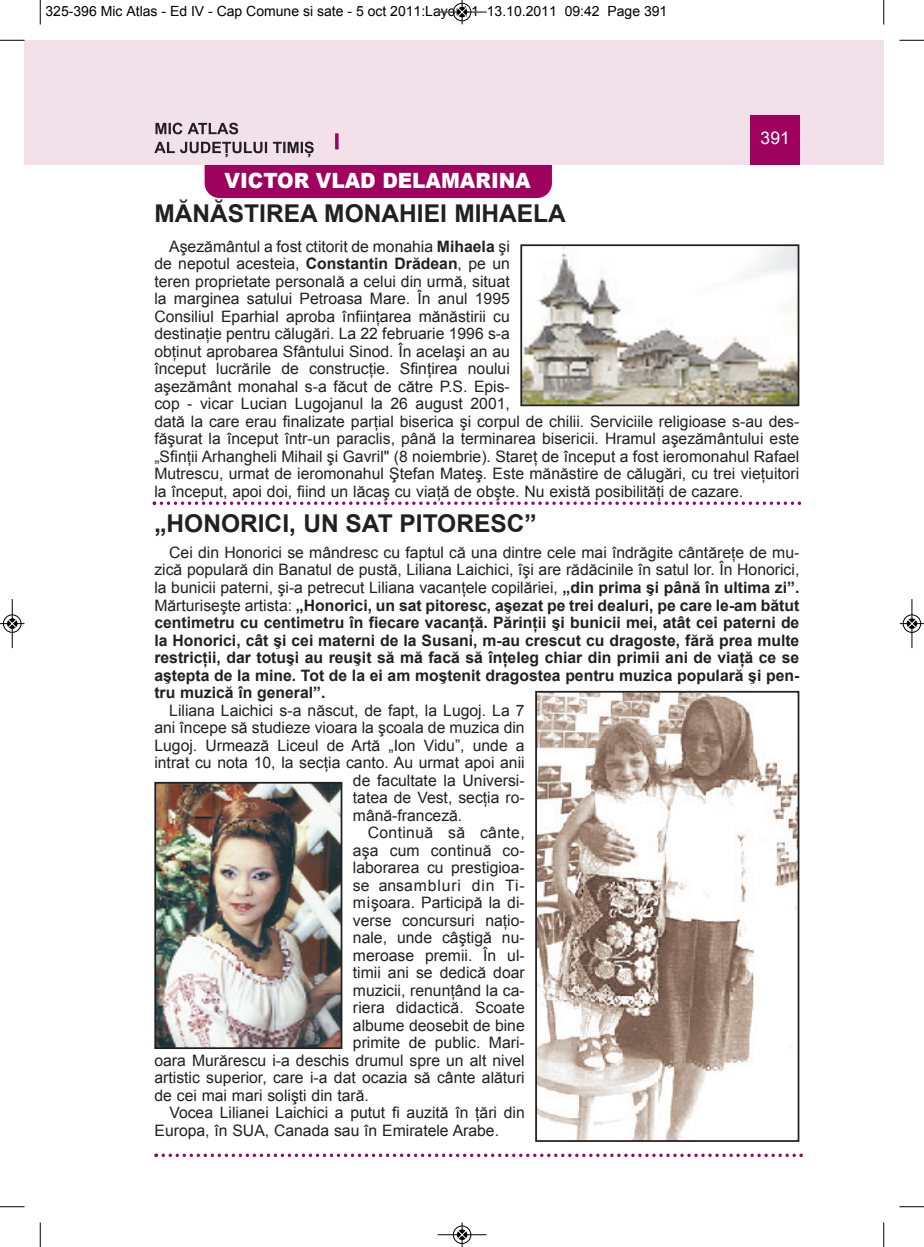
<style>
.page{position:relative;width:924px;height:1247px;background:#fff}
.page>*{position:absolute;margin:0;border:0;box-sizing:border-box;transform-origin:0 0}
.t1{font:700 24.5px "Arial";color:#231f20}
.t2{font:900 21px "Arial";color:#fff;scale:.95 1}
.t3{font:17.5px "Arial";color:#fff}
.t4{font:15.75px/17.5px "Arial";color:#231f20}
.t5{font:700 15.75px/17.5px "Arial";color:#231f20;text-align:justify}
.t6{font:15.75px "Arial";letter-spacing:.055em;color:#231f20}
.t7{font:15.75px "Arial";letter-spacing:.02em;color:#231f20}
.t8{font:14px "Arial";color:#000}
.s1{font-weight:700}
.s2{font-weight:400}
</style>
<div class="page">
<div style="left:205px;top:135px;width:347px;height:63px;background:#9e015e;border-radius:15px"></div>
<div style="left:40px;top:40px;width:844px;height:124px;background:#f3e1e9"></div>
<div style="left:750px;top:115px;width:50px;height:49px;background:#9e015e"></div>
<svg style="left:335px;top:133px;width:4px;height:16px"></svg>
<div style="left:24px;top:40px;width:16px;height:124px;background:#f3e1e9"></div>
<svg style="left:155px;top:123px;width:83px;height:11px"></svg>
<svg style="left:154px;top:142px;width:160px;height:15px"></svg>
<img style="left:523px;top:247px;width:273px;height:156px">
<div style="left:520px;top:244px;width:279px;height:162px;border:2px solid #231f20"></div>
<img style="left:538px;top:693px;width:258px;height:445px">
<div style="left:535px;top:690px;width:264px;height:451px;border:2px solid #231f20"></div>
<img style="left:157px;top:784px;width:182px;height:261px">
<div style="left:154px;top:781px;width:188px;height:267px;border:2px solid #231f20"></div>
<svg style="left:153px;top:501px;width:648px;height:4px"></svg>
<svg style="left:154px;top:1153px;width:649px;height:3px"></svg>
<svg style="left:40px;top:0;width:1px;height:24px"></svg>
<svg style="left:0;top:40px;width:24px;height:1px"></svg>
<svg style="left:883px;top:0;width:1px;height:24px"></svg>
<svg style="left:899px;top:40px;width:25px;height:1px"></svg>
<svg style="left:40px;top:1222px;width:1px;height:24px"></svg>
<svg style="left:0;top:1206px;width:24px;height:1px"></svg>
<svg style="left:883px;top:1222px;width:1px;height:24px"></svg>
<svg style="left:899px;top:1206px;width:25px;height:1px"></svg>
<hr style="left:438px;top:12px;width:48px;height:1px;background:#000">
<div style="left:453px;top:3px;width:18px;height:18px;border:1px solid #000;border-radius:50%"></div>
<svg style="left:458px;top:0;width:8px;height:24px"></svg>
<hr style="left:438px;top:1234px;width:48px;height:1px;background:#000">
<div style="left:453px;top:1225px;width:18px;height:18px;border:1px solid #000;border-radius:50%"></div>
<svg style="left:458px;top:1222px;width:8px;height:24px"></svg>
<div style="left:3px;top:614px;width:19px;height:19px;border:1px solid #fff;border-radius:50%"></div>
<hr style="left:12px;top:599px;width:1px;height:49px;background:#000">
<div style="left:3px;top:614px;width:18px;height:18px;border:1px solid #000;border-radius:50%"></div>
<svg style="left:0;top:619px;width:24px;height:9px"></svg>
<div style="left:902px;top:614px;width:19px;height:19px;border:1px solid #fff;border-radius:50%"></div>
<hr style="left:911px;top:599px;width:1px;height:49px;background:#000">
<div style="left:903px;top:614px;width:18px;height:18px;border:1px solid #000;border-radius:50%"></div>
<svg style="left:900px;top:619px;width:24px;height:9px"></svg>
<p class="t8" style="left:46px;top:3px;width:623px">325-396 Mic Atlas - Ed IV - Cap Comune si sate - 5 oct 2011:Layout 1 13.10.2011 09:42 Page 391</p>
<p class="t3" style="left:760px;top:128px;width:31px">391</p>
<h2 class="t2" style="left:225px;top:165px;width:324px">VICTOR VLAD DELAMARINA</h2>
<h1 class="t1" style="left:154px;top:200px;width:413px">MĂNĂSTIREA MONAHIEI MIHAELA</h1>
<p class="t4" style="left:154px;top:237px;width:646px;text-indent:15px">Aşezământul a fost ctitorit de monahia <span class="s1">Mihaela</span> şi<br>de nepotul acesteia, <span class="s1">Constantin Drădean</span>, pe un<br>teren proprietate personală a celui din urmă, situat<br>la marginea satului Petroasa Mare. În anul 1995<br>Consiliul Eparhial aproba înfiinţarea mănăstirii cu<br>destinaţie pentru călugări. La 22 februarie 1996 s-a<br>obţinut aprobarea Sfântului Sinod. În acelaşi an au<br>început lucrările de construcţie. Sfinţirea noului<br>aşezământ monahal s-a făcut de către P.S. Epis-<br>cop - vicar Lucian Lugojanul la 26 august 2001,<br>dată la care erau finalizate parţial biserica şi corpul de chilii. Serviciile religioase s-au des&shy;făşurat la început într-un paraclis, până la terminarea bisericii. Hramul aşezământului este „Sfinţii Arhangheli Mihail şi Gavril" (8 noiembrie). Stareţ de început a fost ieromonahul Rafael Mutrescu, urmat de ieromonahul Ştefan Mateş. Este mănăstire de călugări, cu trei vieţuitori la început, apoi doi, fiind un lăcaş cu viaţă de obşte. Nu există posibilităţi de cazare.</p>
<h1 class="t1" style="left:154px;top:509px;width:384px">„HONORICI, UN SAT PITORESC”</h1>
<p class="t5" style="left:154px;top:543px;width:646px;text-indent:15px"><span class="s2">Cei din Honorici se mândresc cu faptul că una dintre cele mai îndrăgite cântăreţe de mu&shy;zică populară din Banatul de pustă, Liliana Laichici, îşi are rădăcinile în satul lor. În Honorici, la bunicii paterni, şi-a petrecut Liliana vacanţele copilăriei,</span> „din prima şi până în ultima zi”.<br><span class="s2">Mărturiseşte artista:</span> „Honorici, un sat pitoresc, aşezat pe trei dealuri, pe care le-am bătut centimetru cu centimetru în fiecare vacanţă. Părinţii şi bunicii mei, atât cei paterni de la Honorici, cât şi cei materni de la Susani, m-au crescut cu dragoste, fără prea multe restricţii, dar totuşi au reuşit să mă facă să înţeleg chiar din primii ani de viaţă ce se aştepta de la mine. Tot de la ei am moştenit dragostea pentru muzica populară şi pen&shy;tru muzică în general”.</p>
<p class="t4" style="left:169px;top:701px;width:357px">Liliana Laichici s-a născut, de fapt, la Lugoj. La 7</p>
<p class="t4" style="left:154px;top:718px;width:372px">ani începe să studieze vioara la şcoala de muzica din</p>
<p class="t4" style="left:154px;top:736px;width:372px">Lugoj. Urmează Liceul de Artă „Ion Vidu”, unde a</p>
<p class="t4" style="left:154px;top:753px;width:372px">intrat cu nota 10, la secţia canto. Au urmat apoi anii</p>
<p class="t4" style="left:353px;top:771px;width:173px">de facultate la Universi-</p>
<p class="t4" style="left:353px;top:788px;width:173px">tatea de Vest, secţia ro-</p>
<p class="t4" style="left:353px;top:806px;width:111px">mână-franceză.</p>
<p class="t7" style="left:368px;top:823px;width:158px">Continuă să cânte,</p>
<p class="t4" style="left:353px;top:841px;width:173px">aşa cum continuă co-</p>
<p class="t4" style="left:353px;top:858px;width:173px">laborarea cu prestigioa-</p>
<p class="t6" style="left:353px;top:876px;width:173px">se ansambluri din Ti-</p>
<p class="t4" style="left:353px;top:893px;width:173px">mişoara. Participă la di-</p>
<p class="t4" style="left:353px;top:911px;width:173px">verse concursuri naţio-</p>
<p class="t4" style="left:353px;top:928px;width:173px">nale, unde câştigă nu-</p>
<p class="t4" style="left:353px;top:946px;width:173px">meroase premii. În ul-</p>
<p class="t4" style="left:353px;top:963px;width:173px">timii ani se dedică doar</p>
<p class="t4" style="left:353px;top:981px;width:173px">muzicii, renunţând la ca-</p>
<p class="t4" style="left:353px;top:998px;width:173px">riera didactică. Scoate</p>
<p class="t4" style="left:353px;top:1016px;width:173px">albume deosebit de bine</p>
<p class="t4" style="left:353px;top:1033px;width:173px">primite de public. Mari-</p>
<p class="t4" style="left:154px;top:1051px;width:372px">oara Murărescu i-a deschis drumul spre un alt nivel</p>
<p class="t4" style="left:154px;top:1068px;width:372px">artistic superior, care i-a dat ocazia să cânte alături</p>
<p class="t4" style="left:154px;top:1086px;width:216px">de cei mai mari solişti din tară.</p>
<p class="t4" style="left:169px;top:1103px;width:357px">Vocea Lilianei Laichici a putut fi auzită în ţări din</p>
<p class="t4" style="left:154px;top:1121px;width:346px">Europa, în SUA, Canada sau în Emiratele Arabe.</p>
</div>
